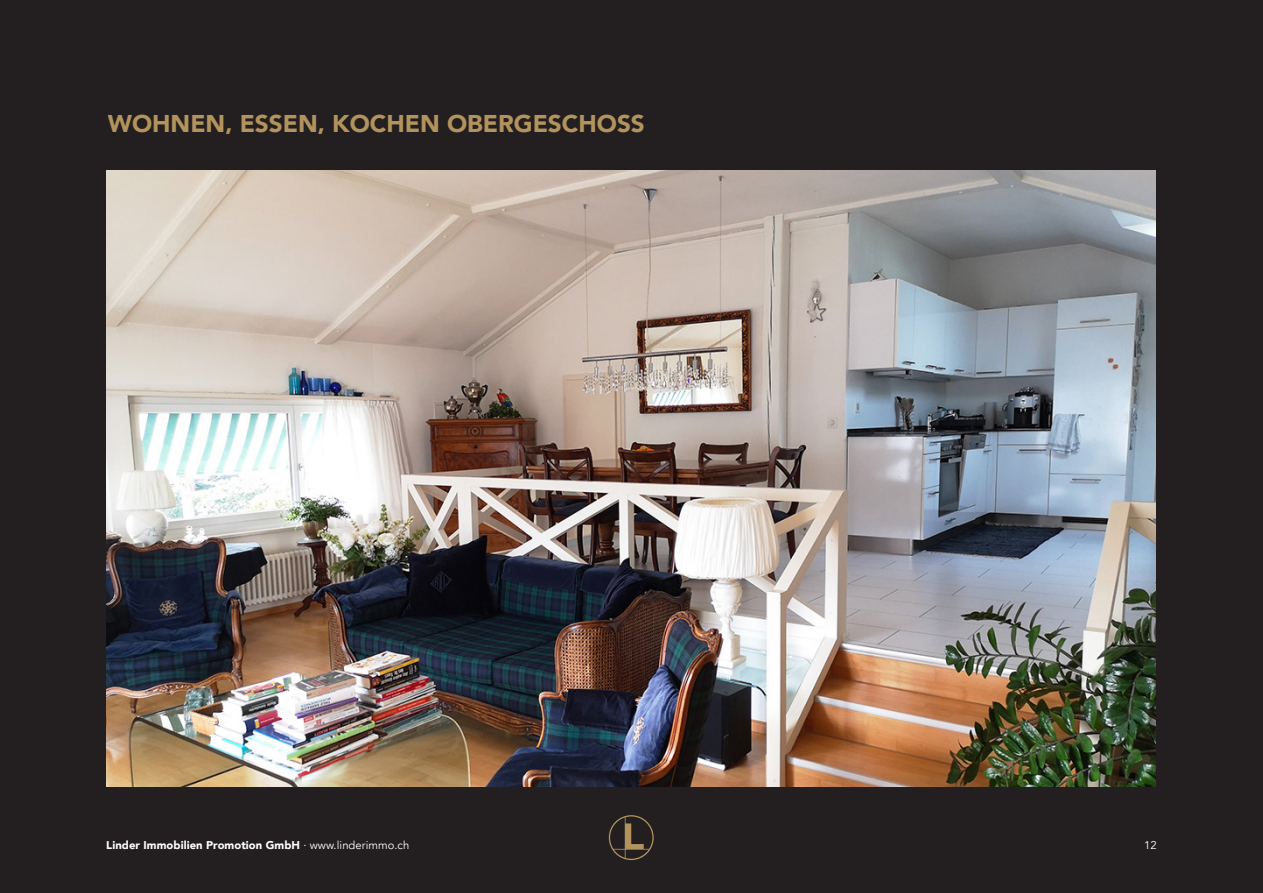
<style>
.page{position:relative;width:1263px;height:893px;background:#231f20}
.page>*{position:absolute;margin:0;border:0;box-sizing:border-box;transform-origin:0 0}
.t1{font:900 24.3px "Avenir";color:#b3935d}
.t2{font:900 11.25px "Avenir";letter-spacing:.005em;color:#fff}
.t3{font:11.25px "Avenir";color:#fff}
.s1{font-weight:400}
</style>
<div class="page">
<svg style="left:609px;top:815px;width:45px;height:45px"></svg>
<img style="left:106px;top:170px;width:1049px;height:617px">
<p class="t1" style="left:108px;top:103px;width:538px">WOHNEN, ESSEN, KOCHEN OBERGESCHOSS</p>
<p class="t2" style="left:106px;top:835px;width:305px">Linder Immobilien Promotion GmbH <span class="s1">· www.linderimmo.ch</span></p>
<p class="t3" style="left:1144px;top:838px;width:14px">12</p>
</div>
